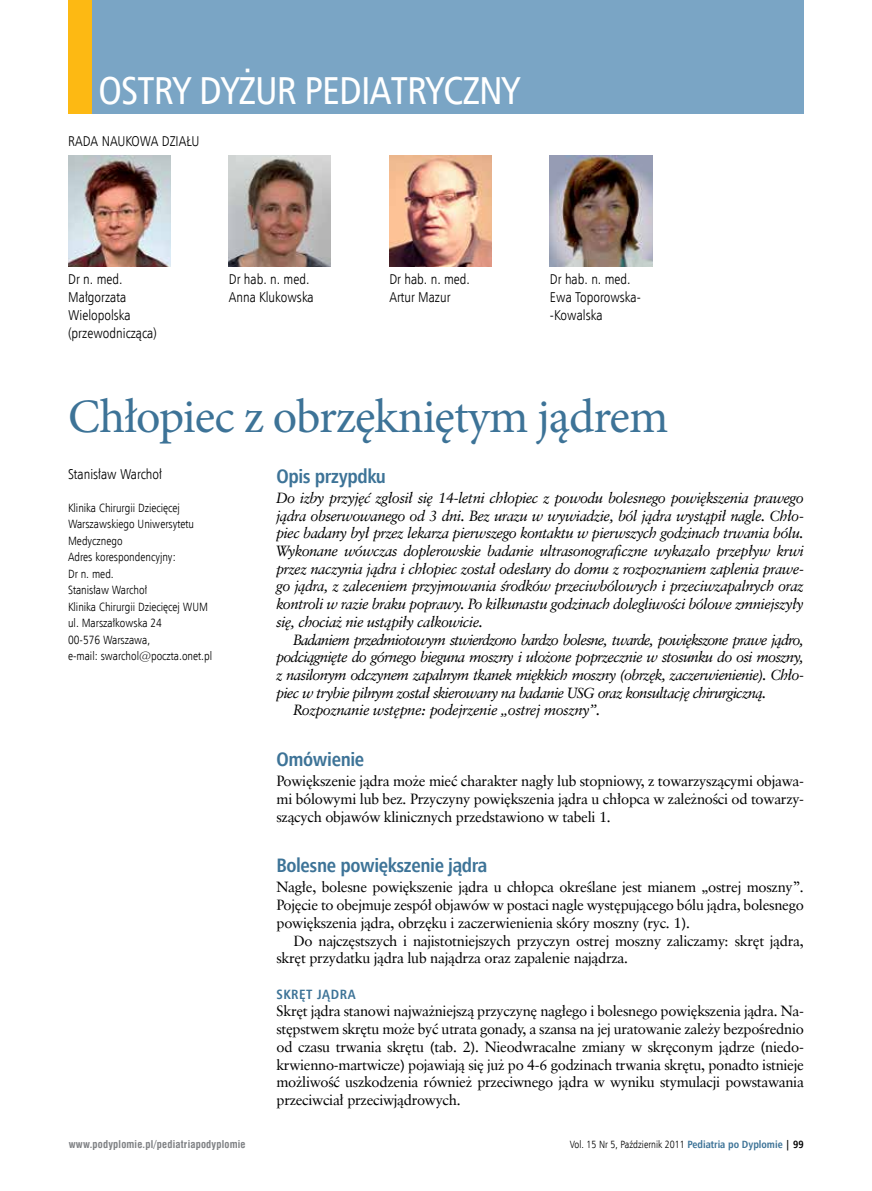
<style>
.page{position:relative;width:872px;height:1191px;background:#fff}
.page>*{position:absolute;margin:0;border:0;box-sizing:border-box;transform-origin:0 0}
.t1{font:48px "Minion Pro";letter-spacing:-.02em;color:#3d7397}
.t2{font:39px "Humnst 777 Cn EU";letter-spacing:-.02em;color:#fff}
.t3{font:700 19.5px "Humnst 777 Cn EU";letter-spacing:-.02em;color:#3d7397}
.t4{font:14.7px/17.7px "Class Garmnd EU";letter-spacing:-.02em;color:#000;text-align:justify}
.t5{font:italic 14.7px/17.7px "Class Garmnd EU";letter-spacing:-.04em;color:#000;text-align:justify}
.t6{font:italic 14.7px "Class Garmnd EU";letter-spacing:-.02em;color:#000}
.t7{font:14.25px/18px "Humnst 777 Lt Cn EU";color:#000}
.t8{font:700 13.5px "Humnst 777 Cn EU";letter-spacing:.04em;color:#3d7397}
.t9{font:12px/16.5px "Humnst 777 Lt Cn EU";color:#000}
.t10{font:10.5px "Humnst 777 Lt Cn EU";color:#000}
.t11{font:700 10.5px "Swis 721 Cn EU";letter-spacing:.02em;color:#808285}
.s1{font-family:"Humnst 777 Cn EU";font-weight:700;color:#3d7397}
.s2{font-family:"Humnst 777 Cn EU";font-weight:700}
</style>
<div class="page">
<img style="left:68px;top:156px;width:102px;height:110px">
<img style="left:229px;top:156px;width:102px;height:110px">
<img style="left:389px;top:156px;width:102px;height:110px">
<img style="left:550px;top:156px;width:102px;height:110px">
<div style="left:68px;top:0;width:736px;height:114px;background:#7aa5c5"></div>
<div style="left:68px;top:0;width:24px;height:114px;background:#fdb913"></div>
<h2 class="t2" style="left:99px;top:66px;width:423px">OSTRY DYŻUR PEDIATRYCZNY</h2>
<p class="t7" style="left:68px;top:132px;width:133px">RADA NAUKOWA DZIAŁU</p>
<p class="t7" style="left:68px;top:270px;width:90px">Dr n. med.<br>Małgorzata<br>Wielopolska (przewodnicząca)</p>
<p class="t7" style="left:229px;top:270px;width:86px">Dr hab. n. med.<br>Anna Klukowska</p>
<p class="t7" style="left:389px;top:270px;width:82px">Dr hab. n. med.<br>Artur Mazur</p>
<p class="t7" style="left:550px;top:270px;width:92px">Dr hab. n. med.<br>Ewa Toporowska--Kowalska</p>
<h1 class="t1" style="left:68px;top:384px;width:601px">Chłopiec z obrzękniętym jądrem</h1>
<p class="t7" style="left:68px;top:464px;width:95px">Stanisław Warchoł</p>
<p class="t9" style="left:68px;top:499px;width:146px">Klinika Chirurgii Dziecięcej<br>Warszawskiego Uniwersytetu<br>Medycznego<br>Adres korespondencyjny:<br>Dr n. med.<br>Stanisław Warchoł<br>Klinika Chirurgii Dziecięcej WUM ul. Marszałkowska 24<br>00-576 Warszawa,<br>e-mail: swarchol@poczta.onet.pl</p>
<h3 class="t3" style="left:276px;top:464px;width:111px">Opis przypdku</h3>
<p class="t5" style="left:276px;top:489px;width:529px">Do izby przyjęć zgłosił się 14-letni chłopiec z powodu bolesnego powiększenia prawego jądra obserwowanego od 3 dni. Bez urazu w wywiadzie, ból jądra wystąpił nagle. Chło&shy;piec badany był przez lekarza pierwszego kontaktu w pierwszych godzinach trwania bólu.<br>Wykonane wówczas doplerowskie badanie ultrasonograficzne wykazało przepływ krwi przez naczynia jądra i chłopiec został odesłany do domu z rozpoznaniem zaplenia prawe&shy;go jądra, z zaleceniem przyjmowania środków przeciwbólowych i przeciwzapalnych oraz kontroli w razie braku poprawy. Po kilkunastu godzinach dolegliwości bólowe zmniejszyły się, chociaż nie ustąpiły całkowicie.</p>
<p class="t5" style="left:293px;top:630px;width:512px">Badaniem przedmiotowym stwierdzono bardzo bolesne, twarde, powiększone prawe jądro,</p>
<p class="t5" style="left:276px;top:648px;width:529px">podciągnięte do górnego bieguna moszny i ułożone poprzecznie w stosunku do osi moszny,</p>
<p class="t5" style="left:276px;top:666px;width:529px">z nasilonym odczynem zapalnym tkanek miękkich moszny (obrzęk, zaczerwienienie). Chło-</p>
<p class="t5" style="left:276px;top:683px;width:491px">piec w trybie pilnym został skierowany na badanie USG oraz konsultację chirurgiczną.</p>
<p class="t6" style="left:293px;top:701px;width:309px">Rozpoznanie wstępne: podejrzenie „ostrej moszny”.</p>
<h3 class="t3" style="left:276px;top:747px;width:89px">Omówienie</h3>
<p class="t4" style="left:276px;top:772px;width:529px">Powiększenie jądra może mieć charakter nagły lub stopniowy, z towarzyszącymi objawa&shy;mi bólowymi lub bez. Przyczyny powiększenia jądra u chłopca w zależności od towarzy&shy;szących objawów klinicznych przedstawiono w tabeli 1.</p>
<h3 class="t3" style="left:276px;top:853px;width:212px">Bolesne powiększenie jądra</h3>
<p class="t4" style="left:276px;top:878px;width:529px">Nagłe, bolesne powiększenie jądra u chłopca określane jest mianem „ostrej moszny”.<br>Pojęcie to obejmuje zespół objawów w postaci nagle występującego bólu jądra, bolesnego powiększenia jądra, obrzęku i zaczerwienienia skóry moszny (ryc. 1).</p>
<p class="t4" style="left:276px;top:931px;width:529px;text-indent:17px">Do najczęstszych i najistotniejszych przyczyn ostrej moszny zaliczamy: skręt jądra, skręt przydatku jądra lub najądrza oraz zapalenie najądrza.</p>
<p class="t8" style="left:276px;top:985px;width:81px">SKRĘT JĄDRA</p>
<p class="t4" style="left:276px;top:1002px;width:529px">Skręt jądra stanowi najważniejszą przyczynę nagłego i bolesnego powiększenia jądra. Na&shy;stępstwem skrętu może być utrata gonady, a szansa na jej uratowanie zależy bezpośrednio od czasu trwania skrętu (tab. 2). Nieodwracalne zmiany w skręconym jądrze (niedo&shy;krwienno-martwicze) pojawiają się już po 4-6 godzinach trwania skrętu, ponadto istnieje możliwość uszkodzenia również przeciwnego jądra w wyniku stymulacji powstawania przeciwciał przeciwjądrowych.</p>
<p class="t11" style="left:69px;top:1138px;width:178px">www.podyplomie.pl/pediatriapodyplomie</p>
<p class="t10" style="left:569px;top:1137px;width:236px">Vol. 15 Nr 5, Październik 2011 <span class="s1">Pediatria po Dyplomie</span> <span class="s2">| 99</span></p>
</div>
